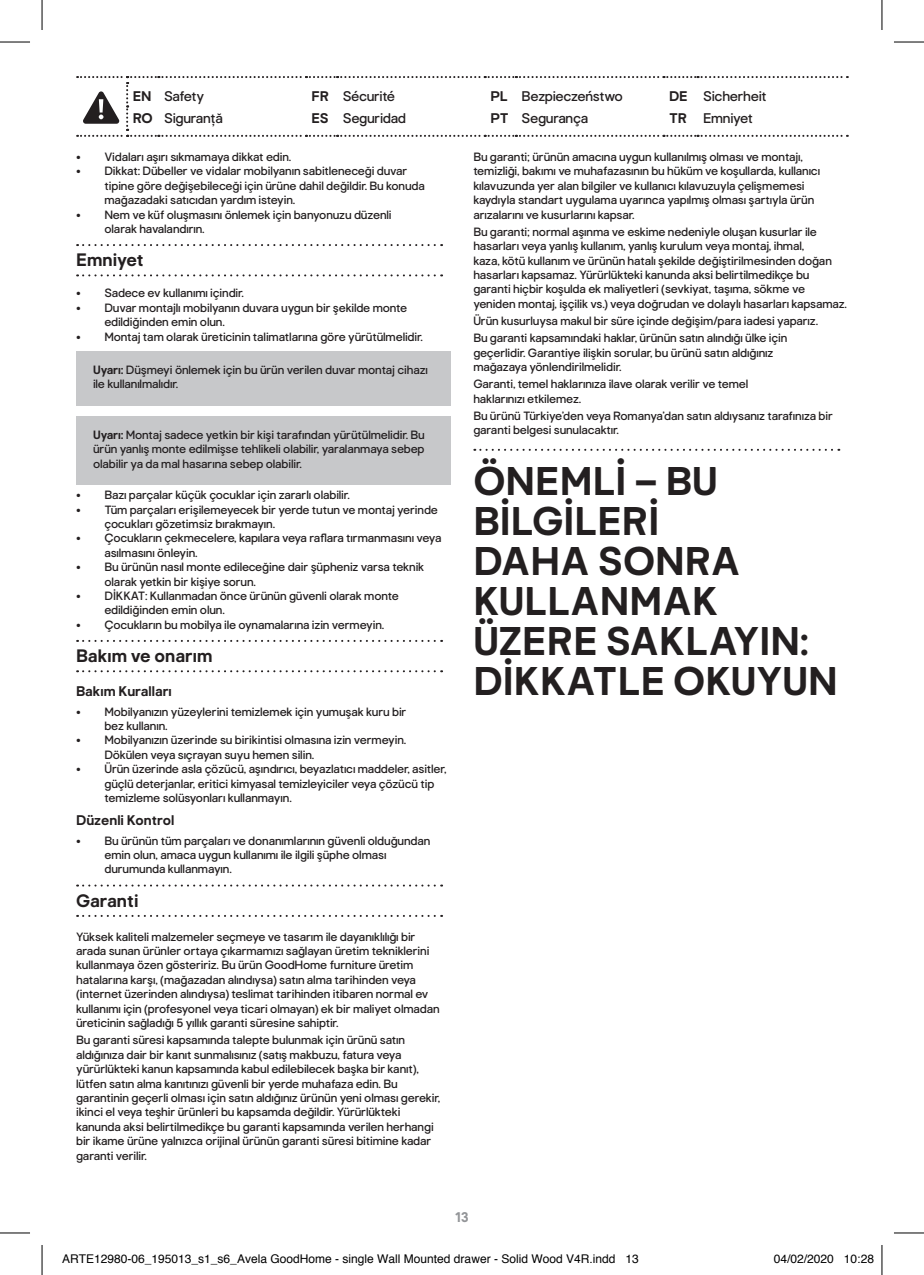
<style>
.page{position:relative;width:924px;height:1275px;background:#fff}
.page>*{position:absolute;margin:0;border:0;box-sizing:border-box;transform-origin:0 0}
.t1{font:700 40px/40px "Good Home";color:#231f20}
.t2{font:700 18px "Good Home";color:#231f20}
.t3{font:14px "Good Home";letter-spacing:-.02em;color:#231f20}
.t4{font:700 14px "Good Home";color:#231f20}
.t5{font:700 14px "Good Home";color:#939598}
.t6{font:12px/14.4px "Good Home";letter-spacing:-.01em;color:#231f20}
.t7{font:12px "Helvetica";color:#000}
.s1{font-weight:700}
</style>
<div class="page">
<svg style="left:76px;top:76px;width:771px;height:61px"></svg>
<svg style="left:77px;top:244px;width:365px;height:2px"></svg>
<svg style="left:77px;top:274px;width:365px;height:2px"></svg>
<svg style="left:77px;top:640px;width:365px;height:2px"></svg>
<svg style="left:77px;top:670px;width:365px;height:2px"></svg>
<svg style="left:77px;top:884px;width:365px;height:2px"></svg>
<svg style="left:77px;top:915px;width:365px;height:2px"></svg>
<div style="left:76px;top:351px;width:374px;height:54px;background:#c7c8ca"></div>
<div style="left:76px;top:416px;width:374px;height:69px;background:#c7c8ca"></div>
<svg style="left:474px;top:449px;width:365px;height:2px"></svg>
<hr style="left:0;top:42px;width:30px;height:1px;background:#000">
<hr style="left:893px;top:42px;width:30px;height:1px;background:#000">
<hr style="left:0;top:1232px;width:30px;height:1px;background:#000">
<hr style="left:893px;top:1232px;width:30px;height:1px;background:#000">
<hr style="left:42px;top:0;width:1px;height:30px;background:#000">
<hr style="left:42px;top:1245px;width:1px;height:30px;background:#000">
<hr style="left:881px;top:0;width:1px;height:30px;background:#000">
<hr style="left:881px;top:1245px;width:1px;height:30px;background:#000">
<p class="t3" style="left:133px;top:88px;width:73px"><span class="s1">EN</span> Safety</p>
<p class="t3" style="left:311px;top:88px;width:85px"><span class="s1">FR</span> Sécurité</p>
<p class="t3" style="left:490px;top:88px;width:134px"><span class="s1">PL</span> Bezpieczeństwo</p>
<p class="t3" style="left:668px;top:88px;width:99px"><span class="s1">DE</span> Sicherheit</p>
<p class="t3" style="left:133px;top:110px;width:91px"><span class="s1">RO</span> Siguranță</p>
<p class="t3" style="left:311px;top:110px;width:96px"><span class="s1">ES</span> Seguridad</p>
<p class="t3" style="left:490px;top:110px;width:99px"><span class="s1">PT</span> Segurança</p>
<p class="t3" style="left:668px;top:110px;width:85px"><span class="s1">TR</span> Emniyet</p>
<p class="t6" style="left:76px;top:150px;width:217px">• Vidaları aşırı sıkmamaya dikkat edin.</p>
<p class="t6" style="left:104px;top:164px;width:322px;text-indent:-28px">• Dikkat: Dübeller ve vidalar mobilyanın sabitleneceği duvar tipine göre değişebileceği için ürüne dahil değildir. Bu konuda mağazadaki satıcıdan yardım isteyin.</p>
<p class="t6" style="left:104px;top:207px;width:288px;text-indent:-28px">• Nem ve küf oluşmasını önlemek için banyonuzu düzenli olarak havalandırın.</p>
<h2 class="t2" style="left:76px;top:249px;width:69px">Emniyet</h2>
<p class="t6" style="left:76px;top:286px;width:169px">• Sadece ev kullanımı içindir.</p>
<p class="t6" style="left:104px;top:300px;width:304px;text-indent:-28px">• Duvar montajlı mobilyanın duvara uygun bir şekilde monte edildiğinden emin olun.</p>
<p class="t6" style="left:76px;top:329px;width:348px">• Montaj tam olarak üreticinin talimatlarına göre yürütülmelidir.</p>
<p class="t6" style="left:93px;top:363px;width:336px"><span class="s1">Uyarı:</span> Düşmeyi önlemek için bu ürün verilen duvar montaj cihazı ile kullanılmalıdır.</p>
<p class="t6" style="left:473px;top:150px;width:348px">Bu garanti; ürünün amacına uygun kullanılmış olması ve montajı, temizliği, bakımı ve muhafazasının bu hüküm ve koşullarda, kullanıcı kılavuzunda yer alan bilgiler ve kullanıcı kılavuzuyla çelişmemesi kaydıyla standart uygulama uyarınca yapılmış olması şartıyla ürün arızalarını ve kusurlarını kapsar.</p>
<p class="t6" style="left:473px;top:224px;width:375px">Bu garanti; normal aşınma ve eskime nedeniyle oluşan kusurlar ile hasarları veya yanlış kullanım, yanlış kurulum veya montaj, ihmal,<br>kaza, kötü kullanım ve ürünün hatalı şekilde değiştirilmesinden doğan hasarları kapsamaz. Yürürlükteki kanunda aksi belirtilmedikçe bu garanti hiçbir koşulda ek maliyetleri (sevkiyat, taşıma, sökme ve yeniden montaj, işçilik vs.) veya doğrudan ve dolaylı hasarları kapsamaz.</p>
<p class="t6" style="left:473px;top:312px;width:346px;line-height:17.2px">Ürün kusurluysa makul bir süre içinde değişim/para iadesi yaparız.<br>Bu garanti kapsamındaki haklar, ürünün satın alındığı ülke için</p>
<p class="t6" style="left:473px;top:345px;width:301px">geçerlidir. Garantiye ilişkin sorular, bu ürünü satın aldığınız mağazaya yönlendirilmelidir.</p>
<p class="t6" style="left:473px;top:377px;width:276px">Garanti, temel haklarınıza ilave olarak verilir ve temel haklarınızı etkilemez.</p>
<p class="t6" style="left:473px;top:409px;width:361px">Bu ürünü Türkiye’den veya Romanya’dan satın aldıysanız tarafınıza bir garanti belgesi sunulacaktır.</p>
<h1 class="t1" style="left:473px;top:462px;width:366px">ÖNEMLİ – BU<br>BİLGİLERİ<br>DAHA SONRA<br>KULLANMAK<br>ÜZERE SAKLAYIN:<br>DİKKATLE OKUYUN</h1>
<p class="t6" style="left:93px;top:428px;width:333px;text-align:justify"><span class="s1">Uyarı:</span> Montaj sadece yetkin bir kişi tarafından yürütülmelidir. Bu ürün yanlış monte edilmişse tehlikeli olabilir, yaralanmaya sebep olabilir ya da mal hasarına sebep olabilir.</p>
<p class="t6" style="left:76px;top:488px;width:275px">• Bazı parçalar küçük çocuklar için zararlı olabilir.</p>
<p class="t6" style="left:104px;top:502px;width:335px;text-indent:-28px">• Tüm parçaları erişilemeyecek bir yerde tutun ve montaj yerinde çocukları gözetimsiz bırakmayın.</p>
<p class="t6" style="left:104px;top:531px;width:338px;text-indent:-28px">• Çocukların çekmecelere, kapılara veya raflara tırmanmasını veya asılmasını önleyin.</p>
<p class="t6" style="left:104px;top:560px;width:321px;text-indent:-28px">• Bu ürünün nasıl monte edileceğine dair şüpheniz varsa teknik olarak yetkin bir kişiye sorun.</p>
<p class="t6" style="left:104px;top:589px;width:296px;text-indent:-28px">• DİKKAT: Kullanmadan önce ürünün güvenli olarak monte edildiğinden emin olun.</p>
<p class="t6" style="left:76px;top:617px;width:309px">• Çocukların bu mobilya ile oynamalarına izin vermeyin.</p>
<h2 class="t2" style="left:76px;top:645px;width:138px">Bakım ve onarım</h2>
<p class="t4" style="left:76px;top:682px;width:97px">Bakım Kuralları</p>
<p class="t6" style="left:104px;top:704px;width:303px;text-indent:-28px">• Mobilyanızın yüzeylerini temizlemek için yumuşak kuru bir bez kullanın.</p>
<p class="t6" style="left:104px;top:733px;width:303px;text-indent:-28px">• Mobilyanızın üzerinde su birikintisi olmasına izin vermeyin.<br>Dökülen veya sıçrayan suyu hemen silin.</p>
<p class="t6" style="left:104px;top:762px;width:343px;text-indent:-28px">• Ürün üzerinde asla çözücü, aşındırıcı, beyazlatıcı maddeler, asitler, güçlü deterjanlar, eritici kimyasal temizleyiciler veya çözücü tip temizleme solüsyonları kullanmayın.</p>
<p class="t4" style="left:76px;top:811px;width:100px">Düzenli Kontrol</p>
<p class="t6" style="left:104px;top:833px;width:327px;text-indent:-28px">• Bu ürünün tüm parçaları ve donanımlarının güvenli olduğundan emin olun, amaca uygun kullanımı ile ilgili şüphe olması durumunda kullanmayın.</p>
<h2 class="t2" style="left:76px;top:890px;width:64px">Garanti</h2>
<p class="t6" style="left:76px;top:929px;width:365px">Yüksek kaliteli malzemeler seçmeye ve tasarım ile dayanıklılığı bir arada sunan ürünler ortaya çıkarmamızı sağlayan üretim tekniklerini kullanmaya özen gösteririz. Bu ürün GoodHome furniture üretim hatalarına karşı, (mağazadan alındıysa) satın alma tarihinden veya (internet üzerinden alındıysa) teslimat tarihinden itibaren normal ev kullanımı için (profesyonel veya ticari olmayan) ek bir maliyet olmadan üreticinin sağladığı 5 yıllık garanti süresine sahiptir.</p>
<p class="t6" style="left:76px;top:1033px;width:365px">Bu garanti süresi kapsamında talepte bulunmak için ürünü satın aldığınıza dair bir kanıt sunmalısınız (satış makbuzu, fatura veya yürürlükteki kanun kapsamında kabul edilebilecek başka bir kanıt), lütfen satın alma kanıtınızı güvenli bir yerde muhafaza edin. Bu garantinin geçerli olması için satın aldığınız ürünün yeni olması gerekir, ikinci el veya teşhir ürünleri bu kapsamda değildir. Yürürlükteki kanunda aksi belirtilmedikçe bu garanti kapsamında verilen herhangi bir ikame ürüne yalnızca orijinal ürünün garanti süresi bitimine kadar garanti verilir.</p>
<p class="t5" style="left:455px;top:1208px;width:15px">13</p>
<p class="t7" style="left:62px;top:1249px;width:578px">ARTE12980-06_195013_s1_s6_Avela GoodHome - single Wall Mounted drawer - Solid Wood V4R.indd 13</p>
<p class="t7" style="left:773px;top:1249px;width:102px">04/02/2020 10:28</p>
</div>
